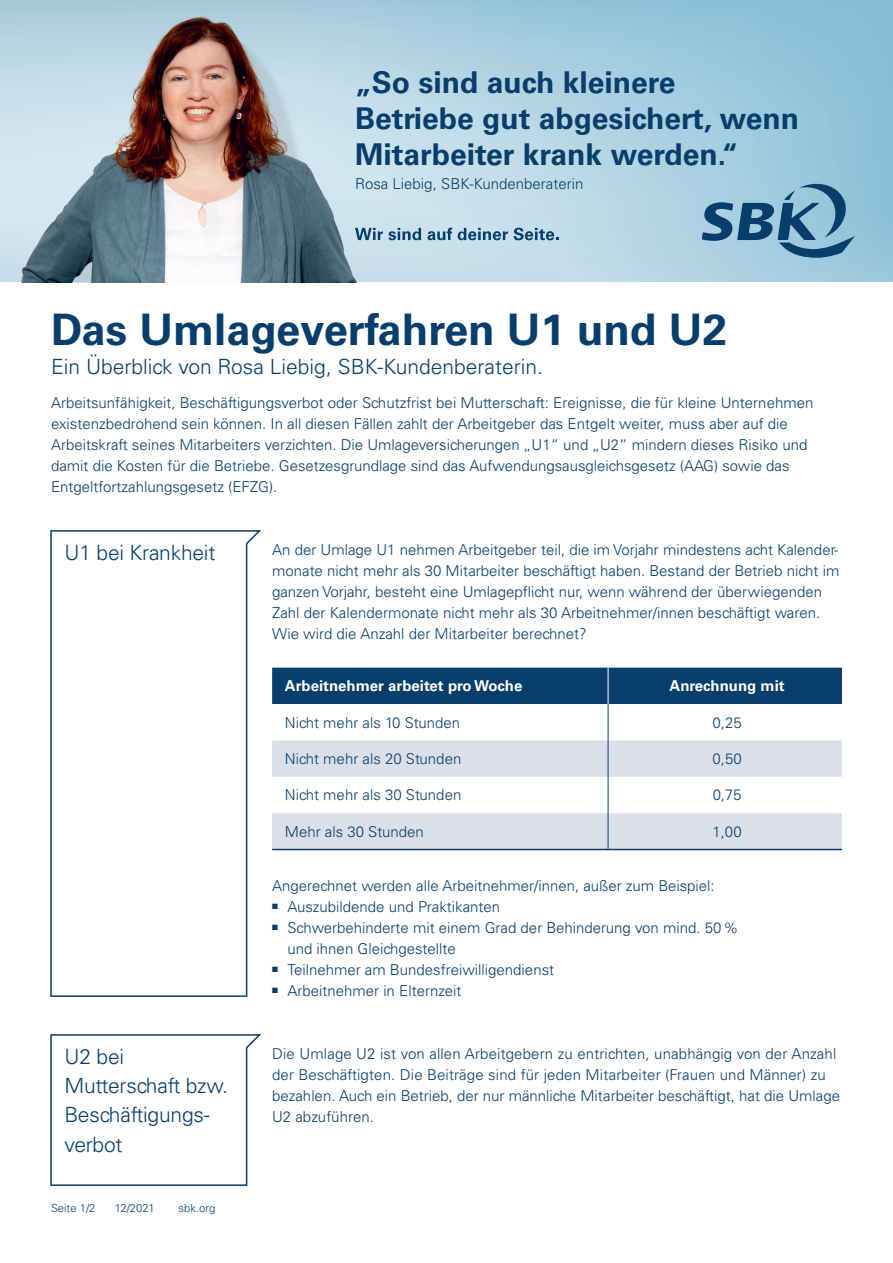
<style>
.page{position:relative;width:893px;height:1263px;background:#fff}
.page>*{position:absolute;margin:0;border:0;box-sizing:border-box;transform-origin:0 0}
.t1{font:700 43.5px "Univers LT Std";color:#073e6b}
.t2{font:700 30px/36px "Univers LT Std";color:#073e6b}
.t3{font:300 21px/29.4px "Univers LT Std";letter-spacing:-.01em;color:#073e6b}
.t4{font:300 15px/21px "Univers LT Std";color:#073e6b}
.t5{font:700 15px "Univers LT Std";color:#fff}
.t6{font:300 11.25px "Univers LT Std";color:#073e6b}
</style>
<div class="page">
<img style="left:529px;top:0;width:364px;height:282px">
<img style="left:0;top:282px;width:893px;height:1px">
<img style="left:0;top:0;width:529px;height:282px">
<svg style="left:50px;top:530px;width:211px;height:467px"></svg>
<svg style="left:50px;top:1034px;width:211px;height:152px"></svg>
<div style="left:272px;top:668px;width:570px;height:36px;background:#073e6b"></div>
<svg style="left:272px;top:740px;width:570px;height:109px;fill:#dadfea"></svg>
<hr style="left:608px;top:704px;width:1px;height:36px;background:#073e6b">
<hr style="left:608px;top:740px;width:1px;height:37px;background:#073e6b">
<hr style="left:608px;top:777px;width:1px;height:36px;background:#073e6b">
<hr style="left:608px;top:813px;width:1px;height:36px;background:#073e6b">
<hr style="left:608px;top:668px;width:1px;height:36px;background:#fff">
<hr style="left:272px;top:849px;width:336px;height:1px;background:#073e6b">
<hr style="left:608px;top:849px;width:234px;height:1px;background:#073e6b">
<svg style="left:702px;top:180px;width:153px;height:78px;background:#71a0bb"></svg>
<svg style="left:355px;top:228px;width:66px;height:12px"></svg>
<svg style="left:428px;top:228px;width:24px;height:13px"></svg>
<svg style="left:458px;top:228px;width:50px;height:13px"></svg>
<svg style="left:514px;top:227px;width:44px;height:14px"></svg>
<h2 class="t2" style="left:355px;top:65px;width:446px">„So sind auch kleinere<br>Betriebe gut abgesichert, wenn<br>Mitarbeiter krank werden.“</h2>
<p class="t4" style="left:355px;top:173px;width:230px">Rosa Liebig, SBK-Kundenberaterin</p>
<h1 class="t1" style="left:51px;top:304px;width:677px">Das Umlageverfahren U1 und U2</h1>
<h3 class="t3" style="left:51px;top:352px;width:493px">Ein Überblick von Rosa Liebig, SBK-Kundenberaterin.</h3>
<p class="t4" style="left:51px;top:392px;width:764px">Arbeitsunfähigkeit, Beschäftigungsverbot oder Schutzfrist bei Mutterschaft: Ereignisse, die für kleine Unternehmen existenzbedrohend sein können. In all diesen Fällen zahlt der Arbeitgeber das Entgelt weiter, muss aber auf die Arbeitskraft seines Mitarbeiters verzichten. Die Umlageversicherungen „U1“ und „U2“ mindern dieses Risiko und damit die Kosten für die Betriebe. Gesetzesgrundlage sind das Aufwendungsausgleichsgesetz (AAG) sowie das Entgeltfortzahlungsgesetz (EFZG).</p>
<h3 class="t3" style="left:65px;top:537px;width:152px">U1 bei Krankheit</h3>
<h3 class="t3" style="left:65px;top:1041px;width:165px">U2 bei<br>Mutterschaft bzw.<br>Beschäftigungs&shy;verbot</h3>
<p class="t6" style="left:51px;top:1201px;width:46px">Seite 1/2</p>
<p class="t6" style="left:115px;top:1201px;width:42px">12/2021</p>
<p class="t6" style="left:179px;top:1201px;width:38px">sbk.org</p>
<p class="t4" style="left:272px;top:539px;width:569px">An der Umlage U1 nehmen Arbeitgeber teil, die im Vorjahr mindestens acht Kalender&shy;monate nicht mehr als 30 Mitarbeiter beschäftigt haben. Bestand der Betrieb nicht im ganzen Vorjahr, besteht eine Umlagepflicht nur, wenn während der überwiegenden Zahl der Kalendermonate nicht mehr als 30 Arbeitnehmer/innen beschäftigt waren.<br>Wie wird die Anzahl der Mitarbeiter berechnet?</p>
<p class="t5" style="left:285px;top:677px;width:239px">Arbeitnehmer arbeitet pro Woche</p>
<p class="t5" style="left:670px;top:677px;width:117px">Anrechnung mit</p>
<p class="t4" style="left:285px;top:712px;width:177px">Nicht mehr als 10 Stunden</p>
<p class="t4" style="left:712px;top:712px;width:31px">0,25</p>
<p class="t4" style="left:285px;top:748px;width:178px">Nicht mehr als 20 Stunden</p>
<p class="t4" style="left:712px;top:748px;width:31px">0,50</p>
<p class="t4" style="left:285px;top:784px;width:178px">Nicht mehr als 30 Stunden</p>
<p class="t4" style="left:713px;top:784px;width:30px">0,75</p>
<p class="t4" style="left:285px;top:821px;width:140px">Mehr als 30 Stunden</p>
<p class="t4" style="left:712px;top:821px;width:31px">1,00</p>
<p class="t4" style="left:272px;top:875px;width:444px">Angerechnet werden alle Arbeitnehmer/innen, außer zum Beispiel:</p>
<p class="t4" style="left:272px;top:896px;width:230px">■ Auszubildende und Praktikanten</p>
<p class="t4" style="left:287px;top:917px;width:452px;text-indent:-15px">■ Schwerbehinderte mit einem Grad der Behinderung von mind. 50% und ihnen Gleichgestellte</p>
<p class="t4" style="left:272px;top:959px;width:283px">■ Teilnehmer am Bundesfreiwilligendienst</p>
<p class="t4" style="left:272px;top:980px;width:191px">■ Arbeitnehmer in Elternzeit</p>
<p class="t4" style="left:272px;top:1043px;width:569px">Die Umlage U2 ist von allen Arbeitgebern zu entrichten, unabhängig von der Anzahl der Beschäftigten. Die Beiträge sind für jeden Mitarbeiter (Frauen und Männer) zu bezahlen. Auch ein Betrieb, der nur männliche Mitarbeiter beschäftigt, hat die Umlage U2 abzuführen.</p>
</div>
